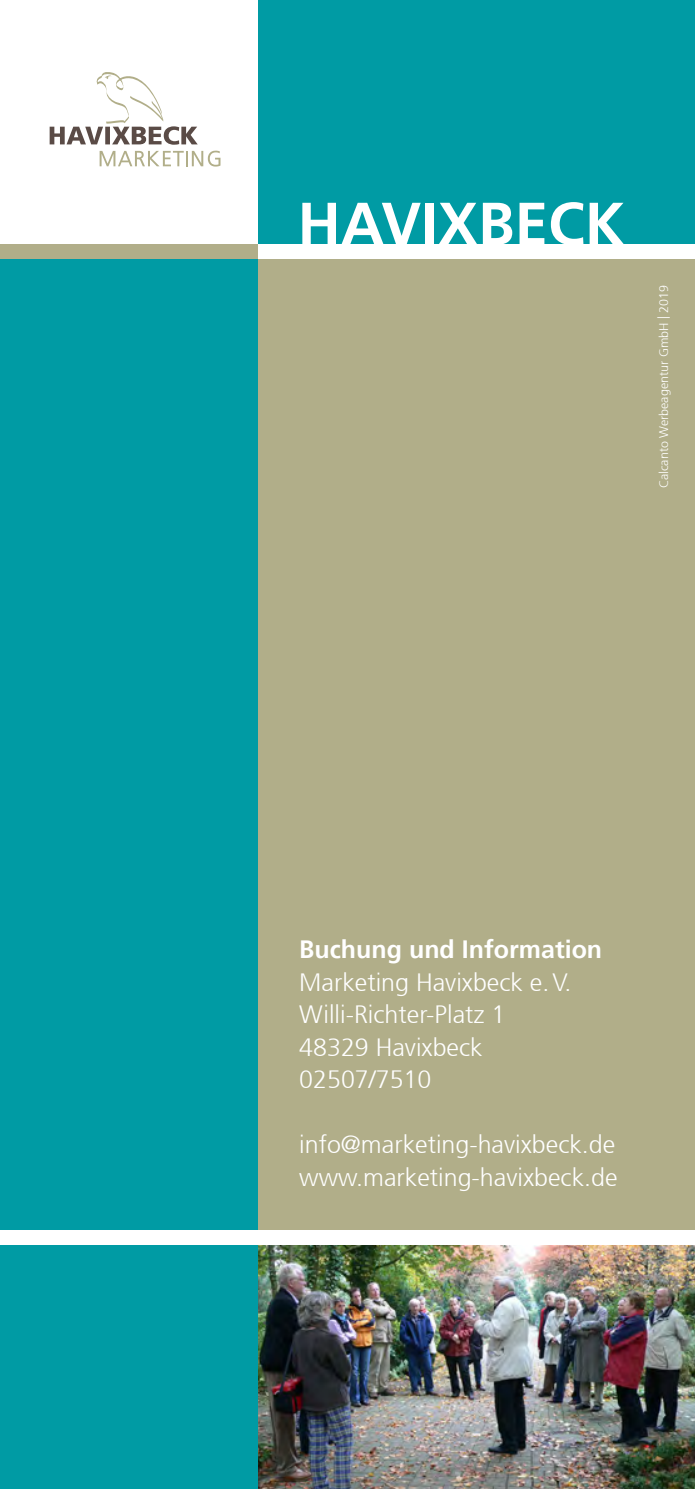
<style>
.page{position:relative;width:695px;height:1489px;background:#fff}
.page>*{position:absolute;margin:0;border:0;box-sizing:border-box;transform-origin:0 0}
.t1{font:700 60px "Frutiger 65";color:#fff}
.t2{font:300 25px/32.5px "Frutiger 45";color:#fff}
.t3{font:700 25px "Frutiger 65";color:#fff}
.t4{font:300 12.5px "Frutiger 45";color:#fff}
</style>
<div class="page">
<div style="left:0;top:259px;width:259px;height:1229px;background:#009ba4"></div>
<div style="left:259px;top:259px;width:435px;height:1229px;background:#b1ae89"></div>
<div style="left:0;top:244px;width:694px;height:15px;background:#b1ae89"></div>
<div style="left:259px;top:0;width:435px;height:244px;background:#009ba4"></div>
<div style="left:259px;top:244px;width:435px;height:15px;background:#fff"></div>
<img style="left:259px;top:1244px;width:435px;height:244px">
<svg style="left:50px;top:72px;width:170px;height:94px"></svg>
<div style="left:0;top:1230px;width:694px;height:14px;background:#fff"></div>
<h1 class="t1" style="left:297px;top:188px;width:329px">HAVIXBECK</h1>
<p class="t4" style="left:656px;top:488px;width:205px;rotate:-90deg">Calcanto Werbeagentur GmbH | 2019</p>
<p class="t3" style="left:299px;top:934px;width:304px">Buchung und Information</p>
<p class="t2" style="left:299px;top:966px;width:274px">Marketing Havixbeck e.V.<br>Willi-Richter-Platz 1<br>48329 Havixbeck<br>02507/7510</p>
<p class="t2" style="left:299px;top:1128px;width:320px">info@marketing-havixbeck.de www.marketing-havixbeck.de</p>
</div>
